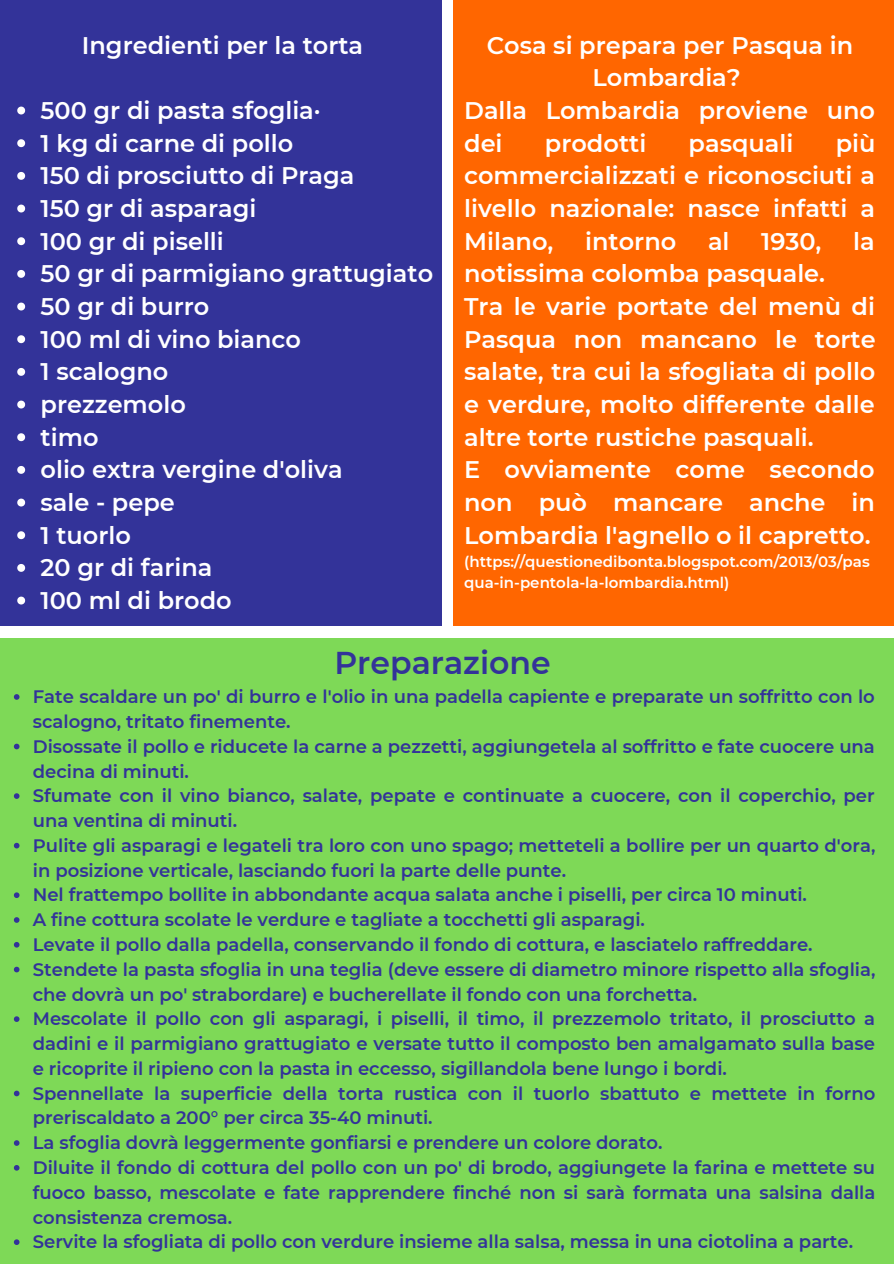
<style>
.page{position:relative;width:894px;height:1264px;background:#fff}
.page>*{position:absolute;margin:0;border:0;box-sizing:border-box;transform-origin:0 0}
.t1{font:600 31.5px "Montserrat";color:#339}
.t2{font:600 24px/32.7px "Montserrat";color:#fff}
.t3{font:600 18px/24.8px "Montserrat";color:#339}
.t4{font:600 15px/20.2px "Montserrat";color:#fff}
</style>
<div class="page">
<div style="left:0;top:0;width:441px;height:626px;background:#339"></div>
<div style="left:453px;top:0;width:440px;height:626px;background:#f60"></div>
<div style="left:0;top:637px;width:893px;height:626px;background:#7ed957"></div>
<svg style="left:17px;top:107px;width:8px;height:7px"></svg>
<svg style="left:17px;top:139px;width:8px;height:8px"></svg>
<svg style="left:17px;top:172px;width:8px;height:8px"></svg>
<svg style="left:17px;top:204px;width:8px;height:8px"></svg>
<svg style="left:17px;top:237px;width:8px;height:8px"></svg>
<svg style="left:17px;top:270px;width:8px;height:8px"></svg>
<svg style="left:17px;top:302px;width:8px;height:8px"></svg>
<svg style="left:17px;top:335px;width:8px;height:8px"></svg>
<svg style="left:17px;top:368px;width:8px;height:8px"></svg>
<svg style="left:17px;top:400px;width:8px;height:8px"></svg>
<svg style="left:17px;top:433px;width:8px;height:8px"></svg>
<svg style="left:17px;top:466px;width:8px;height:8px"></svg>
<svg style="left:17px;top:498px;width:8px;height:8px"></svg>
<svg style="left:17px;top:531px;width:8px;height:8px"></svg>
<svg style="left:17px;top:564px;width:8px;height:8px"></svg>
<svg style="left:17px;top:596px;width:8px;height:8px"></svg>
<svg style="left:14px;top:694px;width:5px;height:5px"></svg>
<svg style="left:14px;top:743px;width:5px;height:6px"></svg>
<svg style="left:14px;top:793px;width:5px;height:6px"></svg>
<svg style="left:14px;top:842px;width:5px;height:6px"></svg>
<svg style="left:14px;top:892px;width:5px;height:6px"></svg>
<svg style="left:14px;top:917px;width:5px;height:5px"></svg>
<svg style="left:14px;top:942px;width:5px;height:5px"></svg>
<svg style="left:14px;top:966px;width:5px;height:6px"></svg>
<svg style="left:14px;top:1016px;width:5px;height:5px"></svg>
<svg style="left:14px;top:1090px;width:5px;height:6px"></svg>
<svg style="left:14px;top:1140px;width:5px;height:5px"></svg>
<svg style="left:14px;top:1165px;width:5px;height:5px"></svg>
<svg style="left:14px;top:1239px;width:5px;height:5px"></svg>
<h2 class="t2" style="left:82px;top:29px;width:283px">Ingredienti per la torta</h2>
<h2 class="t2" style="left:486px;top:29px;width:368px">Cosa si prepara per Pasqua in</h2>
<h2 class="t2" style="left:592px;top:61px;width:150px">Lombardia?</h2>
<h2 class="t2" style="left:464px;top:94px;width:412px">Dalla Lombardia proviene uno</h2>
<h2 class="t2" style="left:464px;top:127px;width:40px">dei</h2>
<h2 class="t2" style="left:544px;top:127px;width:103px">prodotti</h2>
<h2 class="t2" style="left:688px;top:127px;width:106px">pasquali</h2>
<p class="t2" style="left:41px;top:94px;width:394px">500 gr di pasta sfoglia·<br>1 kg di carne di pollo<br>150 di prosciutto di Praga<br>150 gr di asparagi<br>100 gr di piselli<br>50 gr di parmigiano grattugiato<br>50 gr di burro<br>100 ml di vino bianco<br>1 scalogno<br>prezzemolo<br>timo<br>olio extra vergine d'oliva<br>sale - pepe<br>1 tuorlo<br>20 gr di farina<br>100 ml di brodo</p>
<h2 class="t2" style="left:464px;top:127px;width:413px;text-align:justify;text-indent:371px">più commercializzati e riconosciuti a livello nazionale: nasce infatti a Milano,</h2>
<h2 class="t2" style="left:585px;top:225px;width:93px">intorno</h2>
<h2 class="t2" style="left:707px;top:225px;width:23px">al</h2>
<h2 class="t2" style="left:761px;top:225px;width:62px">1930,</h2>
<h2 class="t2" style="left:853px;top:225px;width:23px">la</h2>
<p class="t2" style="left:464px;top:257px;width:413px">notissima colomba pasquale.<br>Tra le varie portate del menù di<br>Pasqua non mancano le torte salate, tra cui la sfogliata di pollo e verdure, molto differente dalle altre torte rustiche pasquali.<br>E ovviamente come secondo non può mancare anche in<br>Lombardia l'agnello o il capretto.</p>
<p class="t4" style="left:464px;top:552px;width:407px">(https://questionedibonta.blogspot.com/2013/03/pas qua-in-pentola-la-lombardia.html)</p>
<h1 class="t1" style="left:334px;top:643px;width:218px">Preparazione</h1>
<p class="t3" style="left:33px;top:684px;width:843px">Fate scaldare un po' di burro e l'olio in una padella capiente e preparate un soffritto con lo scalogno, tritato finemente.<br>Disossate il pollo e riducete la carne a pezzetti, aggiungetela al soffritto e fate cuocere una decina di minuti.<br>Sfumate con il vino bianco, salate, pepate e continuate a cuocere, con il coperchio, per una ventina di minuti.<br>Pulite gli asparagi e legateli tra loro con uno spago; metteteli a bollire per un quarto d'ora, in posizione verticale, lasciando fuori la parte delle punte.<br>Nel frattempo bollite in abbondante acqua salata anche i piselli, per circa 10 minuti.<br>A fine cottura scolate le verdure e tagliate a tocchetti gli asparagi.<br>Levate il pollo dalla padella, conservando il fondo di cottura, e lasciatelo raffreddare.<br>Stendete la pasta sfoglia in una teglia (deve essere di diametro minore rispetto alla sfoglia, che dovrà un po' strabordare) e bucherellate il fondo con una forchetta.<br>Mescolate il pollo con gli asparagi, i piselli, il timo, il prezzemolo tritato, il prosciutto a dadini e il parmigiano grattugiato e versate tutto il composto ben amalgamato sulla base e ricoprite il ripieno con la pasta in eccesso, sigillandola bene lungo i bordi.<br>Spennellate la superficie della torta rustica con il tuorlo sbattuto e mettete in forno preriscaldato a 200° per circa 35-40 minuti.<br>La sfoglia dovrà leggermente gonfiarsi e prendere un colore dorato.<br>Diluite il fondo di cottura del pollo con un po' di brodo, aggiungete la farina e mettete su fuoco basso, mescolate e fate rapprendere finché non si sarà formata una salsina dalla consistenza cremosa.<br>Servite la sfogliata di pollo con verdure insieme alla salsa, messa in una ciotolina a parte.</p>
</div>
